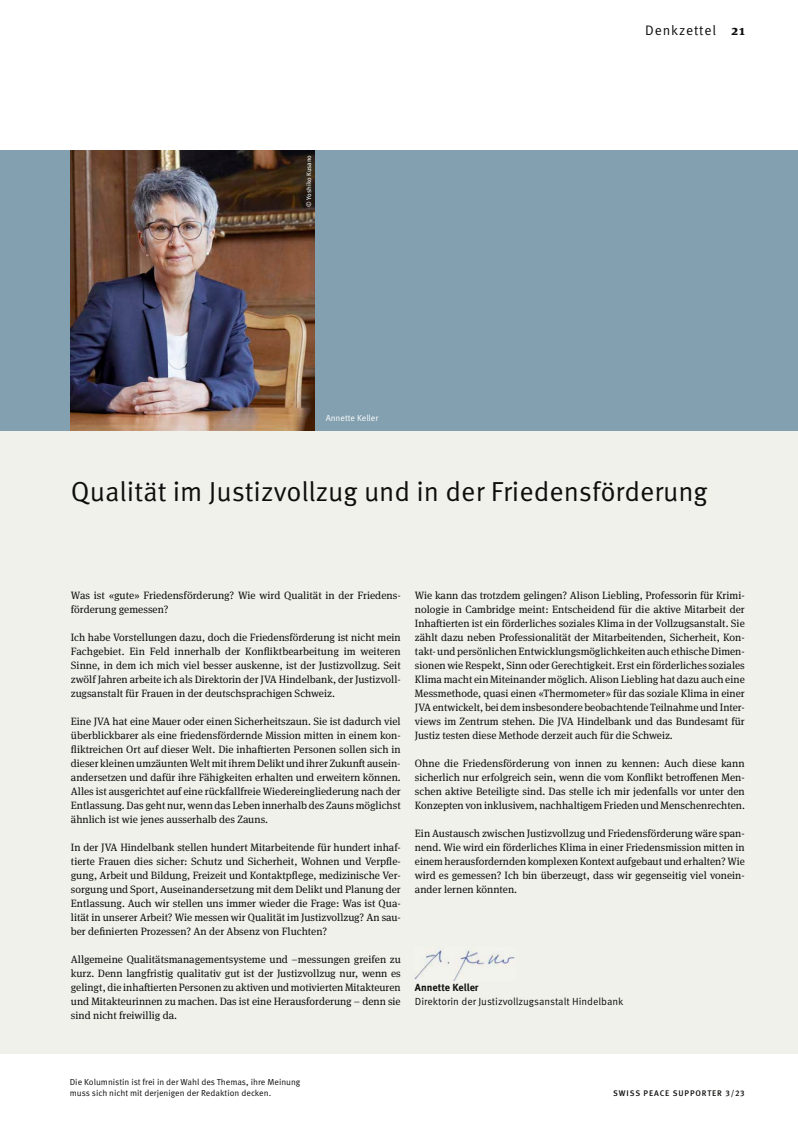
<style>
.page{position:relative;width:798px;height:1127px;background:#fff}
.page>*{position:absolute;margin:0;border:0;box-sizing:border-box;transform-origin:0 0}
.t1{font:27.5px "Meta Pro";color:#0e0e0d}
.t2{font:13.75px "Meta Pro";letter-spacing:.06em;color:#0e0e0d}
.t3{font:10.62px/14px "Meta Serif OT";color:#0e0e0d;text-align:justify}
.t4{font:10.25px "Meta Pro";color:#0e0e0d}
.t5{font:700 10.25px "Meta Pro";color:#0e0e0d}
.t6{font:8.75px/11.2px "Meta Pro";color:#0e0e0d}
.t7{font:8.75px "Meta Pro";color:#fff}
.t8{font:500 8.12px "Meta Pro";letter-spacing:.11em;color:#0e0e0d}
.t9{font:6.5px "Meta Pro";letter-spacing:-.005em;color:#fff}
.s1{font-family:"Meta Serif OT";font-weight:700}
</style>
<div class="page">
<div style="left:0;top:151px;width:797px;height:903px;background:#f1f1ec"></div>
<div style="left:0;top:151px;width:797px;height:280px;background:#82a0af"></div>
<img style="left:71px;top:151px;width:243px;height:280px">
<img style="left:415px;top:949px;width:100px;height:31px">
<p class="t9" style="left:305px;top:207px;width:53px;rotate:-90deg">© Yoshiko Kusano</p>
<p class="t7" style="left:325px;top:413px;width:54px">Annette Keller</p>
<p class="t2" style="left:645px;top:22px;width:101px">Denkzettel <span class="s1">21</span></p>
<h1 class="t1" style="left:71px;top:475px;width:638px">Qualität im Justizvollzug und in der Friedensförderung</h1>
<p class="t3" style="left:71px;top:588px;width:331px">Was ist «gute» Friedensförderung? Wie wird Qualität in der Friedens&shy;förderung gemessen?</p>
<p class="t3" style="left:71px;top:630px;width:331px">Ich habe Vorstellungen dazu, doch die Friedensförderung ist nicht mein Fachgebiet. Ein Feld innerhalb der Konfliktbearbeitung im weiteren Sinne, in dem ich mich viel besser auskenne, ist der Justizvollzug. Seit zwölf Jahren arbeite ich als Direktorin der JVA Hindelbank, der Justizvoll&shy;zugsanstalt für Frauen in der deutschsprachigen Schweiz.</p>
<p class="t3" style="left:71px;top:714px;width:331px">Eine JVA hat eine Mauer oder einen Sicherheitszaun. Sie ist dadurch viel überblickbarer als eine friedensfördernde Mission mitten in einem kon&shy;fliktreichen Ort auf dieser Welt. Die inhaftierten Personen sollen sich in dieser kleinen umzäunten Welt mit ihrem Delikt und ihrer Zukunft ausein&shy;andersetzen und dafür ihre Fähigkeiten erhalten und erweitern können.<br>Alles ist ausgerichtet auf eine rückfallfreie Wiedereingliederung nach der Entlassung. Das geht nur, wenn das Leben innerhalb des Zauns möglichst ähnlich ist wie jenes ausserhalb des Zauns.</p>
<p class="t3" style="left:71px;top:840px;width:331px">In der JVA Hindelbank stellen hundert Mitarbeitende für hundert inhaf&shy;tierte Frauen dies sicher: Schutz und Sicherheit, Wohnen und Verpfle&shy;gung, Arbeit und Bildung, Freizeit und Kontaktpflege, medizinische Ver&shy;sorgung und Sport, Auseinandersetzung mit dem Delikt und Planung der Entlassung. Auch wir stellen uns immer wieder die Frage: Was ist Qua&shy;lität in unserer Arbeit? Wie messen wir Qualität im Justizvollzug? An sau&shy;ber definierten Prozessen? An der Absenz von Fluchten?</p>
<p class="t3" style="left:71px;top:952px;width:331px">Allgemeine Qualitätsmanagementsysteme und –messungen greifen zu kurz. Denn langfristig qualitativ gut ist der Justizvollzug nur, wenn es gelingt, die inhaftierten Personen zu aktiven und motivierten Mitakteuren und Mitakteurinnen zu machen. Das ist eine Herausforderung – denn sie sind nicht freiwillig da.</p>
<p class="t3" style="left:415px;top:588px;width:331px">Wie kann das trotzdem gelingen? Alison Liebling, Professorin für Krimi&shy;nologie in Cambridge meint: Entscheidend für die aktive Mitarbeit der Inhaftierten ist ein förderliches soziales Klima in der Vollzugsanstalt. Sie zählt dazu neben Professionalität der Mitarbeitenden, Sicherheit, Kon&shy;takt- und persönlichen Entwicklungsmöglichkeiten auch ethische Dimen&shy;sionen wie Respekt, Sinn oder Gerechtigkeit. Erst ein förderliches soziales Klima macht ein Miteinander möglich. Alison Liebling hat dazu auch eine Messmethode, quasi einen «Thermometer» für das soziale Klima in einer JVA entwickelt, bei dem insbesondere beobachtende Teilnahme und Inter&shy;views im Zentrum stehen. Die JVA Hindelbank und das Bundesamt für Justiz testen diese Methode derzeit auch für die Schweiz.</p>
<p class="t3" style="left:415px;top:756px;width:331px">Ohne die Friedensförderung von innen zu kennen: Auch diese kann sicherlich nur erfolgreich sein, wenn die vom Konflikt betroffenen Men&shy;schen aktive Beteiligte sind. Das stelle ich mir jedenfalls vor unter den Konzepten von inklusivem, nachhaltigem Frieden und Menschenrechten.</p>
<p class="t3" style="left:415px;top:826px;width:331px">Ein Austausch zwischen Justizvollzug und Friedensförderung wäre span&shy;nend. Wie wird ein förderliches Klima in einer Friedensmission mitten in einem herausfordernden komplexen Kontext aufgebaut und erhalten? Wie wird es gemessen? Ich bin überzeugt, dass wir gegenseitig viel vonein&shy;ander lernen könnten.</p>
<p class="t5" style="left:415px;top:981px;width:65px">Annette Keller</p>
<p class="t4" style="left:415px;top:995px;width:210px">Direktorin der Justizvollzugsanstalt Hindelbank</p>
<p class="t6" style="left:70px;top:1076px;width:232px">Die Kolumnistin ist frei in der Wahl des Themas, ihre Meinung muss sich nicht mit derjenigen der Redaktion decken.</p>
<p class="t8" style="left:613px;top:1088px;width:133px">SWISS PEACE SUPPORTER 3/23</p>
</div>
